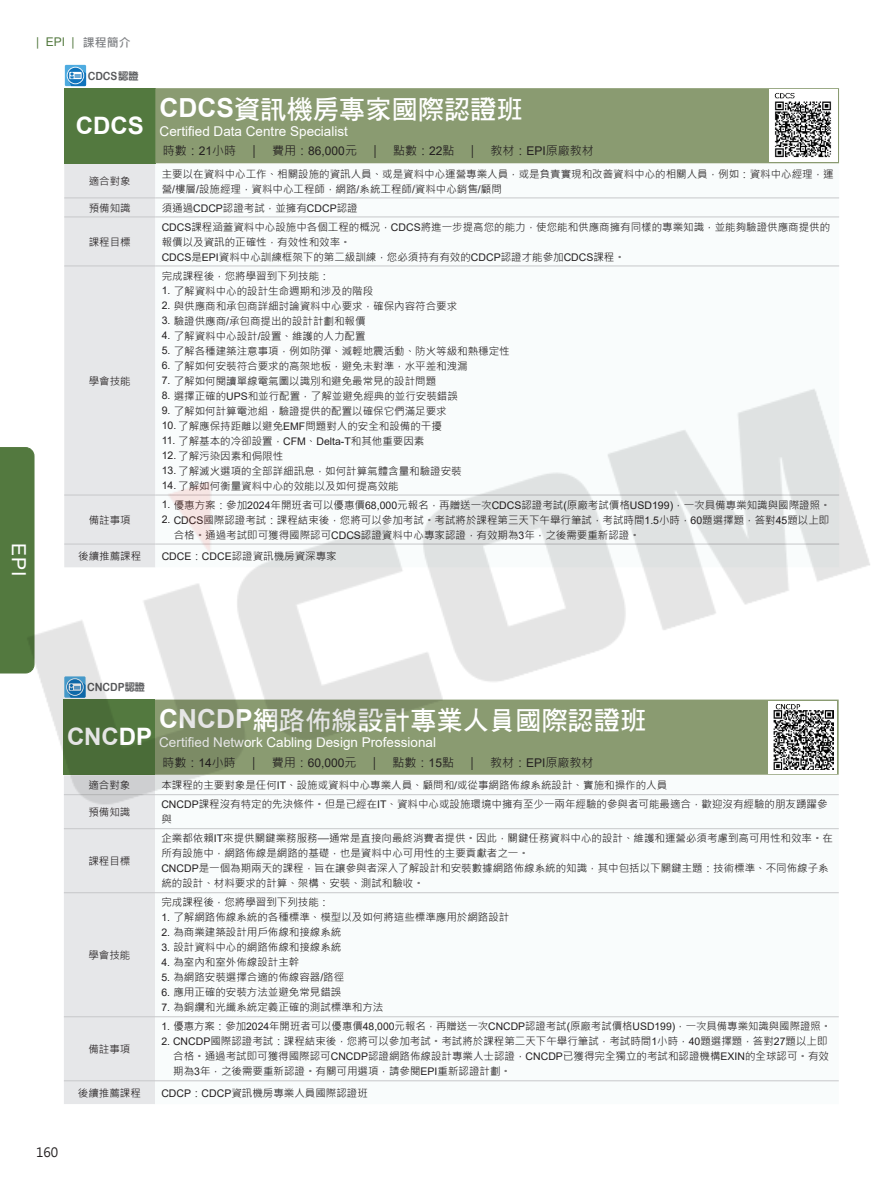
<style>
.page{position:relative;width:893px;height:1191px;background:#fff}
.page>*{position:absolute;margin:0;border:0;box-sizing:border-box;transform-origin:0 0}
.t1{font:26.25px "DF Hei Bd HK BF";color:#fff}
.t2{font:700 24px "Arial";color:#fff}
.t3{font:19.5px "DF Hei Md WINP HK BF";color:#fff}
.t4{font:13.5px "Arial";color:#fff}
.t5{font:12.75px "Microsoft Jheng Hei";color:#231f20}
.t6{font:12px "Microsoft Jheng Hei";color:#231f20}
.t7{font:12px "Arial";color:#53793f}
.t8{font:11.25px "Arial Rounded MT Bold";color:#57585a;scale:.91 1}
.t9{font:10.5px/15px "Microsoft Jheng Hei";color:#231f20}
.s1{font-family:"Microsoft Jheng Hei";font-weight:700;color:#828487}
.s2{font-family:"DF Li Yuan Bd WIN BF";font-size:10.2px}
.s3{font-family:"Arial";font-weight:700}
.s4{font-family:"Arial"}
</style>
<div class="page">
<img style="left:0;top:64px;width:870px;height:1040px">
<h3 class="t3" style="left:29px;top:543px;width:35px;rotate:90deg">EPI</h3>
<p class="t7" style="left:36px;top:34px;width:96px">| EPI | <span class="s1">課程簡介</span></p>
<p class="t8" style="left:88px;top:69px;width:57px">CDCS<span class="s2">認證</span></p>
<h2 class="t2" style="left:76px;top:109px;width:69px">CDCS</h2>
<h1 class="t1" style="left:160px;top:96px;width:365px"><span class="s3">CDCS</span>資訊機房專家國際認證班</h1>
<p class="t4" style="left:160px;top:121px;width:190px">Certified Data Centre Specialist</p>
<p class="t6" style="left:163px;top:143px;width:432px">時數：<span class="s4">21</span>小時　｜　費用：<span class="s4">86,000</span>元　｜　點數：<span class="s4">22</span>點　｜　教材：<span class="s4">EPI</span>原廠教材</p>
<p class="t9" style="left:89px;top:174px;width:43px">適合對象</p>
<p class="t9" style="left:162px;top:166px;width:673px">主要以在資料中心工作、相關設施的資訊人員、或是資料中心運營專業人員，或是負責實現和改善資料中心的相關人員，例如：資料中心經理，運營<span class="s4">/</span>樓層<span class="s4">/</span>設施經理，資料中心工程師，網路<span class="s4">/</span>系統工程師<span class="s4">/</span>資料中心銷售<span class="s4">/</span>顧問</p>
<p class="t9" style="left:89px;top:200px;width:43px">預備知識</p>
<p class="t9" style="left:162px;top:200px;width:197px">須通過<span class="s4">CDCP</span>認證考試，並擁有<span class="s4">CDCP</span>認證</p>
<p class="t9" style="left:89px;top:234px;width:43px">課程目標</p>
<p class="t9" style="left:162px;top:219px;width:670px"><span class="s4">CDCS</span>課程涵蓋資料中心設施中各個工程的概況，<span class="s4">CDCS</span>將進一步提高您的能力，使您能和供應商擁有同樣的專業知識，並能夠驗證供應商提供的報價以及資訊的正確性，有效性和效率。<br><span class="s4">CDCS</span>是<span class="s4">EPI</span>資料中心訓練框架下的第二級訓練，您必須持有有效的<span class="s4">CDCP</span>認證才能參加<span class="s4">CDCS</span>課程。</p>
<p class="t9" style="left:89px;top:373px;width:43px">學會技能</p>
<p class="t9" style="left:89px;top:512px;width:43px">備註事項</p>
<p class="t9" style="left:162px;top:268px;width:169px">完成課程後，您將學習到下列技能：</p>
<p class="t9" style="left:162px;top:283px;width:213px"><span class="s4">1.</span> 了解資料中心的設計生命週期和涉及的階段</p>
<p class="t9" style="left:162px;top:298px;width:297px"><span class="s4">2.</span> 與供應商和承包商詳細討論資料中心要求，確保內容符合要求</p>
<p class="t9" style="left:162px;top:313px;width:205px"><span class="s4">3.</span> 驗證供應商<span class="s4">/</span>承包商提出的設計計劃和報價</p>
<p class="t9" style="left:162px;top:328px;width:205px"><span class="s4">4.</span> 了解資料中心設計<span class="s4">/</span>設置、維護的人力配置</p>
<p class="t9" style="left:162px;top:343px;width:350px"><span class="s4">5.</span> 了解各種建築注意事項，例如防彈、減輕地震活動、防火等級和熱穩定性</p>
<p class="t9" style="left:162px;top:358px;width:308px"><span class="s4">6.</span> 了解如何安裝符合要求的高架地板，避免未對準，水平差和洩漏</p>
<p class="t9" style="left:162px;top:373px;width:276px"><span class="s4">7.</span> 了解如何閱讀單線電氣圖以識別和避免最常見的設計問題</p>
<p class="t9" style="left:162px;top:388px;width:298px"><span class="s4">8.</span> 選擇正確的<span class="s4">UPS</span>和並行配置，了解並避免經典的並行安裝錯誤</p>
<p class="t9" style="left:162px;top:403px;width:287px"><span class="s4">9.</span> 了解如何計算電池組，驗證提供的配置以確保它們滿足要求</p>
<p class="t9" style="left:162px;top:418px;width:282px"><span class="s4">10.</span> 了解應保持距離以避免<span class="s4">EMF</span>問題對人的安全和設備的干擾</p>
<p class="t9" style="left:162px;top:433px;width:264px"><span class="s4">11.</span> 了解基本的冷卻設置，<span class="s4">CFM</span>、<span class="s4">Delta-T</span>和其他重要因素</p>
<p class="t9" style="left:162px;top:448px;width:123px"><span class="s4">12.</span> 了解污染因素和侷限性</p>
<p class="t9" style="left:162px;top:463px;width:301px"><span class="s4">13.</span> 了解滅火選項的全部詳細訊息，如何計算氣體含量和驗證安裝</p>
<p class="t9" style="left:162px;top:478px;width:238px"><span class="s4">14.</span> 了解如何衡量資料中心的效能以及如何提高效能</p>
<p class="t9" style="left:162px;top:497px;width:670px"><span class="s4">1.</span> 優惠方案：參加<span class="s4">2024</span>年開班者可以優惠價<span class="s4">68,000</span>元報名，再贈送一次<span class="s4">CDCS</span>認證考試<span class="s4">(</span>原廠考試價格<span class="s4">USD199)</span>，一次具備專業知識與國際證照。</p>
<p class="t9" style="left:174px;top:512px;width:657px;text-indent:-12px"><span class="s4">2. CDCS</span>國際認證考試：課程結束後，您將可以參加考試。考試將於課程第三天下午舉行筆試，考試時間<span class="s4">1.5</span>小時，<span class="s4">60</span>題選擇題，答對<span class="s4">45</span>題以上即合格。通過考試即可獲得國際認可<span class="s4">CDCS</span>認證資料中心專家認證，有效期為<span class="s4">3</span>年，之後需要重新認證。</p>
<p class="t9" style="left:78px;top:548px;width:64px">後續推薦課程</p>
<p class="t9" style="left:162px;top:548px;width:176px"><span class="s4">CDCE</span>：<span class="s4">CDCE</span>認證資訊機房資深專家</p>
<p class="t8" style="left:87px;top:680px;width:65px">CNCDP<span class="s2">認證</span></p>
<h2 class="t2" style="left:67px;top:720px;width:87px">CNCDP</h2>
<h1 class="t1" style="left:159px;top:707px;width:489px"><span class="s3">CNCDP</span>網路佈線設計專業人員國際認證班</h1>
<p class="t4" style="left:159px;top:733px;width:278px">Certified Network Cabling Design Professional</p>
<p class="t6" style="left:163px;top:755px;width:432px">時數：<span class="s4">14</span>小時　｜　費用：<span class="s4">60,000</span>元　｜　點數：<span class="s4">15</span>點　｜　教材：<span class="s4">EPI</span>原廠教材</p>
<p class="t9" style="left:88px;top:777px;width:44px">適合對象</p>
<p class="t9" style="left:161px;top:777px;width:507px">本課程的主要對象是任何<span class="s4">IT</span>、設施或資料中心專業人員、顧問和<span class="s4">/</span>或從事網路佈線系統設計、實施和操作的人員</p>
<p class="t9" style="left:88px;top:804px;width:44px">預備知識</p>
<p class="t9" style="left:161px;top:797px;width:668px"><span class="s4">CNCDP</span>課程沒有特定的先決條件。但是已經在<span class="s4">IT</span>、資料中心或設施環境中擁有至少一兩年經驗的參與者可能最適合，歡迎沒有經驗的朋友踴躍參與</p>
<p class="t9" style="left:88px;top:853px;width:43px">課程目標</p>
<p class="t9" style="left:161px;top:831px;width:673px">企業都依賴<span class="s4">IT</span>來提供關鍵業務服務—通常是直接向最終消費者提供。因此，關鍵任務資料中心的設計、維護和運營必須考慮到高可用性和效率。在所有設施中，網路佈線是網路的基礎，也是資料中心可用性的主要貢獻者之一。<br><span class="s4">CNCDP</span>是一個為期兩天的課程，旨在讓參與者深入了解設計和安裝數據網路佈線系統的知識，其中包括以下關鍵主題：技術標準、不同佈線子系統的設計、材料要求的計算、架構、安裝、測試和驗收。</p>
<p class="t9" style="left:88px;top:947px;width:43px">學會技能</p>
<p class="t9" style="left:88px;top:1041px;width:43px">備註事項</p>
<p class="t9" style="left:161px;top:895px;width:169px">完成課程後，您將學習到下列技能：</p>
<p class="t9" style="left:161px;top:910px;width:350px"><span class="s4">1.</span> 了解網路佈線系統的各種標準、模型以及如何將這些標準應用於網路設計</p>
<p class="t9" style="left:161px;top:925px;width:182px"><span class="s4">2.</span> 為商業建築設計用戶佈線和接線系統</p>
<p class="t9" style="left:161px;top:940px;width:182px"><span class="s4">3.</span> 設計資料中心的網路佈線和接線系統</p>
<p class="t9" style="left:161px;top:955px;width:140px"><span class="s4">4.</span> 為室內和室外佈線設計主幹</p>
<p class="t9" style="left:161px;top:970px;width:184px"><span class="s4">5.</span> 為網路安裝選擇合適的佈線容器<span class="s4">/</span>路徑</p>
<p class="t9" style="left:161px;top:985px;width:182px"><span class="s4">6.</span> 應用正確的安裝方法並避免常見錯誤</p>
<p class="t9" style="left:161px;top:1000px;width:224px"><span class="s4">7.</span> 為銅纜和光纖系統定義正確的測試標準和方法</p>
<p class="t9" style="left:161px;top:1019px;width:671px"><span class="s4">1.</span> 優惠方案：參加<span class="s4">2024</span>年開班者可以優惠價<span class="s4">48,000</span>元報名，再贈送一次<span class="s4">CNCDP</span>認證考試<span class="s4">(</span>原廠考試價格<span class="s4">USD199)</span>，一次具備專業知識與國際證照。</p>
<p class="t9" style="left:173px;top:1034px;width:657px;text-indent:-12px"><span class="s4">2. CNCDP</span>國際認證考試：課程結束後，您將可以參加考試。考試將於課程第二天下午舉行筆試，考試時間<span class="s4">1</span>小時，<span class="s4">40</span>題選擇題，答對<span class="s4">27</span>題以上即合格。通過考試即可獲得國際認可<span class="s4">CNCDP</span>認證網路佈線設計專業人士認證，<span class="s4">CNCDP</span>已獲得完全獨立的考試和認證機構<span class="s4">EXIN</span>的全球認可。有效期為<span class="s4">3</span>年，之後需要重新認證。有關可用選項，請參閱<span class="s4">EPI</span>重新認證計劃。</p>
<p class="t9" style="left:78px;top:1085px;width:64px">後續推薦課程</p>
<p class="t9" style="left:161px;top:1085px;width:208px"><span class="s4">CDCP</span>：<span class="s4">CDCP</span>資訊機房專業人員國際認證班</p>
<p class="t5" style="left:36px;top:1143px;width:24px">160</p>
</div>
